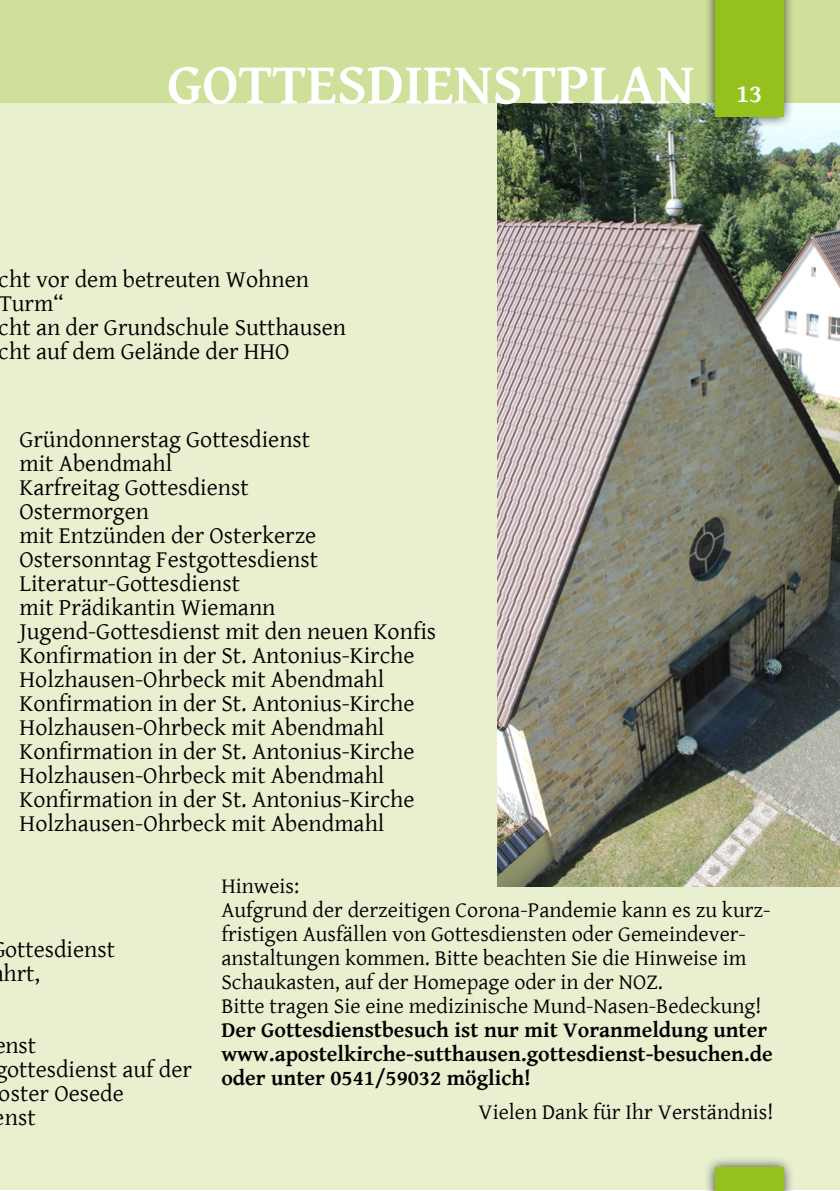
<style>
.page{position:relative;width:840px;height:1191px;background:#fff}
.page>*{position:absolute;margin:0;border:0;box-sizing:border-box;transform-origin:0 0}
.t1{font:700 58.2px "Gentium Basic";color:#fff}
.t2{font:700 26px "Gentium Basic";color:#fff}
.t3{font:24px/24px "Gentium Basic";color:#000}
.t4{font:22px/24px "Gentium Basic";color:#000}
.t5{font:700 22px/24px "Gentium Basic";color:#000}
</style>
<div class="page">
<div style="left:0;top:99px;width:838px;height:1090px;background:#e8f0d0"></div>
<img style="left:497px;top:102px;width:342px;height:785px">
<div style="left:0;top:0;width:839px;height:102px;background:#cfe09b"></div>
<div style="left:703px;top:1155px;width:91px;height:36px;background:#000;opacity:.75"></div>
<div style="left:714px;top:1167px;width:68px;height:24px;background:#95c11f"></div>
<div style="left:703px;top:0;width:91px;height:129px;background:#000;opacity:.75"></div>
<div style="left:714px;top:0;width:68px;height:117px;background:#95c11f"></div>
<h1 class="t1" style="left:167px;top:41px;width:528px">GOTTESDIENSTPLAN</h1>
<p class="t2" style="left:735px;top:74px;width:28px">13</p>
<p class="t3" style="left:-1px;top:266px;width:349px">cht vor dem betreuten Wohnen<br>Turm“<br>cht an der Grundschule Sutthausen cht auf dem Gelände der HHO</p>
<p class="t3" style="left:19px;top:427px;width:418px">Gründonnerstag Gottesdienst<br>mit Abendmahl<br>Karfreitag Gottesdienst<br>Ostermorgen<br>mit Entzünden der Osterkerze<br>Ostersonntag Festgottesdienst<br>Literatur-Gottesdienst<br>mit Prädikantin Wiemann<br>Jugend-Gottesdienst mit den neuen Konfis<br>Konfirmation in der St. Antonius-Kirche<br>Holzhausen-Ohrbeck mit Abendmahl<br>Konfirmation in der St. Antonius-Kirche<br>Holzhausen-Ohrbeck mit Abendmahl<br>Konfirmation in der St. Antonius-Kirche<br>Holzhausen-Ohrbeck mit Abendmahl<br>Konfirmation in der St. Antonius-Kirche<br>Holzhausen-Ohrbeck mit Abendmahl</p>
<p class="t3" style="left:3px;top:936px;width:113px">ottesdienst hrt,</p>
<p class="t3" style="left:5px;top:1032px;width:32px">nst</p>
<p class="t3" style="left:-5px;top:1056px;width:198px">gottesdienst auf der</p>
<p class="t3" style="left:-1px;top:1080px;width:126px">oster Oesede</p>
<p class="t3" style="left:5px;top:1104px;width:32px">nst</p>
<p class="t4" style="left:221px;top:873px;width:550px">Hinweis:<br>Aufgrund der derzeitigen Corona-Pandemie kann es zu kurz&shy;fristigen Ausfällen von Gottesdiensten oder Gemeindever&shy;anstaltungen kommen. Bitte beachten Sie die Hinweise im Schaukasten, auf der Homepage oder in der NOZ.<br>Bitte tragen Sie eine medizinische Mund-Nasen-Bedeckung!</p>
<p class="t5" style="left:221px;top:1017px;width:552px">Der Gottesdienstbesuch ist nur mit Voranmeldung unter www.apostelkirche-sutthausen.gottesdienst-besuchen.de oder unter 0541/59032 möglich!</p>
<p class="t4" style="left:478px;top:1099px;width:296px">Vielen Dank für Ihr Verständnis!</p>
</div>
